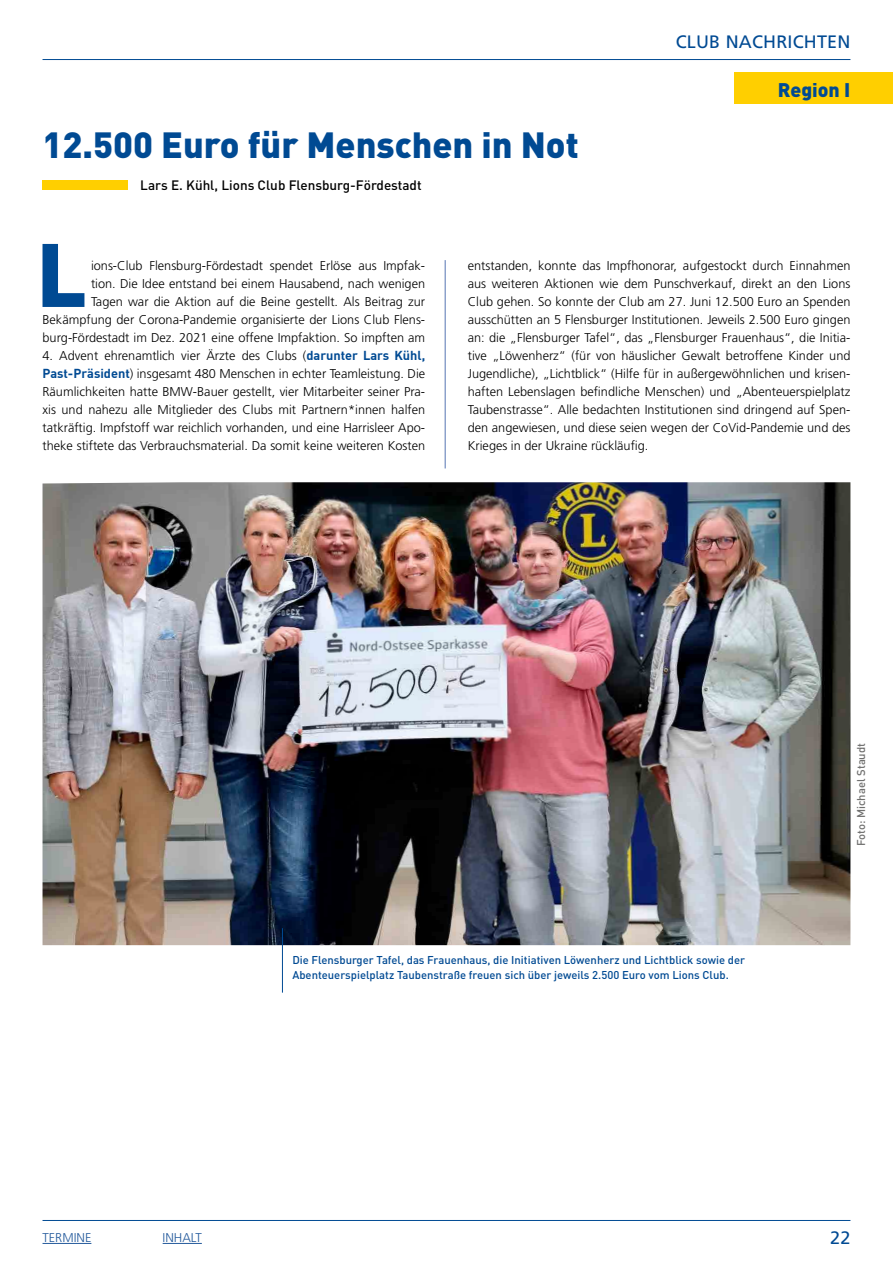
<style>
.page{position:relative;width:893px;height:1263px;background:#fff}
.page>*{position:absolute;margin:0;border:0;box-sizing:border-box;transform-origin:0 0}
.t1{font:900 88.5px "DIN";color:#004a93}
.t2{font:900 36px "DIN";color:#004a93}
.t3{font:900 19.5px "DIN";color:#004a93}
.t4{font:18px "Frutiger";letter-spacing:.01em;color:#004a93}
.Subline{font:500 13.5px "DIN";color:#000}
.Copy_ohne_Einzug{font:300 12.75px/18px "Frutiger";color:#000;text-align:justify}
.Copy{font:300 12.75px "Frutiger";color:#245a9c}
.BU{font:500 11.25px/15px "DIN";color:#004a93}
.BU-2{font:500 11.25px "DIN";color:#6f6f6e}
.s1{font-family:"DIN";font-weight:700;color:#004a93}
</style>
<div class="page">
<hr style="left:43px;top:59px;width:807px;height:1px;background:#004a93">
<hr style="left:43px;top:1220px;width:807px;height:1px;background:#004a93">
<hr style="left:445px;top:260px;width:1px;height:208px;background:#5575b3">
<div style="left:734px;top:72px;width:159px;height:32px;background:#ffcf00"></div>
<img style="left:43px;top:482px;width:807px;height:463px">
<hr style="left:282px;top:928px;width:1px;height:65px;background:#004a93">
<div style="left:43px;top:180px;width:85px;height:10px;background:#ffcf00"></div>
<hr style="left:163px;top:1243px;width:39px;height:1px;background:#245a9c">
<hr style="left:43px;top:1243px;width:48px;height:1px;background:#245a9c">
<h3 class="t4" style="left:676px;top:31px;width:176px">CLUB NACHRICHTEN</h3>
<h1 class="t2" style="left:43px;top:121px;width:538px">12.500 Euro für Menschen in Not</h1>
<p class="Subline" style="left:140px;top:176px;width:283px">Lars E. Kühl, Lions Club Flensburg-Fördestadt</p>
<h1 class="t3" style="left:778px;top:77px;width:74px">Region I</h1>
<h1 class="t1" style="left:36px;top:216px;width:52px">L</h1>
<p class="Copy_ohne_Einzug" style="left:43px;top:257px;width:384px;text-align:right">ions-Club Flensburg-Fördestadt spendet Erlöse aus Impfak-<br>tion. Die Idee entstand bei einem Hausabend, nach wenigen<br>Tagen war die Aktion auf die Beine gestellt. Als Beitrag zur Bekämpfung der Corona-Pandemie organisierte der Lions Club Flens&shy;burg-Fördestadt im Dez. 2021 eine offene Impfaktion. So impften am</p>
<p class="Copy_ohne_Einzug" style="left:43px;top:347px;width:384px">4. Advent ehrenamtlich vier Ärzte des Clubs (<span class="s1">darunter Lars Kühl, Past-Präsident</span>) insgesamt 480 Menschen in echter Teamleistung. Die Räumlichkeiten hatte BMW-Bauer gestellt, vier Mitarbeiter seiner Pra&shy;xis und nahezu alle Mitglieder des Clubs mit Partnern*innen halfen tatkräftig. Impfstoff war reichlich vorhanden, und eine Harrisleer Apo&shy;theke stiftete das Verbrauchsmaterial. Da somit keine weiteren Kosten</p>
<p class="Copy_ohne_Einzug" style="left:468px;top:257px;width:384px">entstanden, konnte das Impfhonorar, aufgestockt durch Einnahmen aus weiteren Aktionen wie dem Punschverkauf, direkt an den Lions Club gehen. So konnte der Club am 27. Juni 12.500 Euro an Spenden ausschütten an 5 Flensburger Institutionen. Jeweils 2.500 Euro gingen an: die „Flensburger Tafel“, das „Flensburger Frauenhaus“, die Initia&shy;tive „Löwenherz“ (für von häuslicher Gewalt betroffene Kinder und Jugendliche), „Lichtblick“ (Hilfe für in außergewöhnlichen und krisen&shy;haften Lebenslagen befindliche Menschen) und „Abenteuerspielplatz Taubenstrasse“. Alle bedachten Institutionen sind dringend auf Spen&shy;den angewiesen, und diese seien wegen der CoVid-Pandemie und des Krieges in der Ukraine rückläufig.</p>
<p class="BU-2" style="left:854px;top:846px;width:105px;rotate:-90deg">Foto: Michael Staudt</p>
<p class="BU" style="left:292px;top:952px;width:454px">Die Flensburger Tafel, das Frauenhaus, die Initiativen Löwenherz und Lichtblick sowie der<br>Abenteuerspielplatz Taubenstraße freuen sich über jeweils 2.500 Euro vom Lions Club.</p>
<p class="Copy" style="left:43px;top:1230px;width:50px">TERMINE</p>
<p class="Copy" style="left:163px;top:1230px;width:41px">INHALT</p>
<h3 class="t4" style="left:830px;top:1227px;width:22px">22</h3>
</div>
